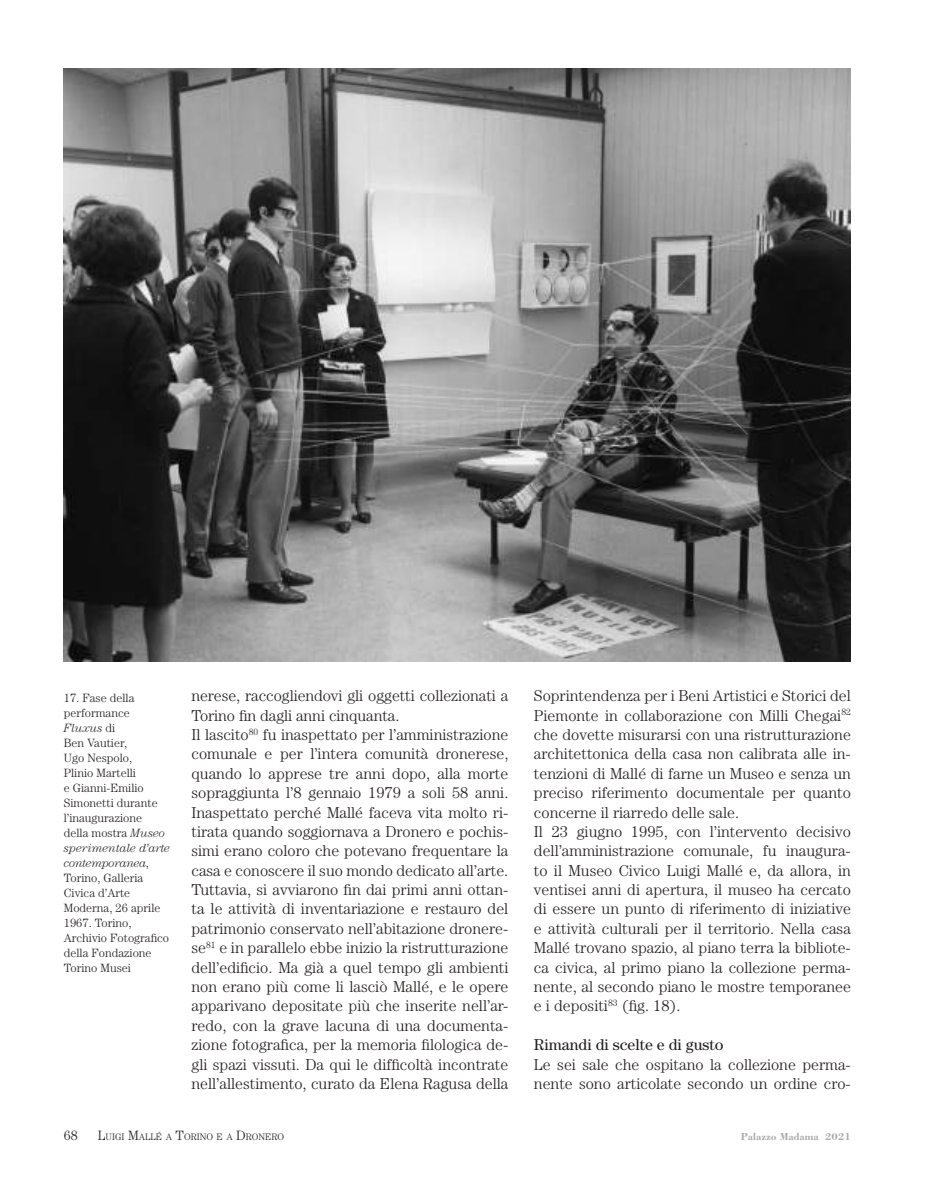
<style>
.page{position:relative;width:936px;height:1191px;background:#fff}
.page>*{position:absolute;margin:0;border:0;box-sizing:border-box;transform-origin:0 0}
.t1{font:300 15.75px/19.4px "Century";color:#241f1f}
.t2{font:15.75px "Century";color:#241f1f}
.t3{font:300 13.5px "Century";color:#241f1f}
.t4{font:300 12px/15px "Century";color:#241f1f}
.t5{font:700 10.5px "Bodoni";color:#aaaaac}
.t6{font:300 9.45px "Century";color:#241f1f}
.s1{font-style:italic}
.s2{font-size:13.5px}
</style>
<div class="page">
<img style="left:64px;top:68px;width:786px;height:594px">
<p class="t4" style="left:64px;top:690px;width:108px">17. Fase della performance<br><span class="s1">Fluxus</span> di<br>Ben Vautier,<br>Ugo Nespolo,<br>Plinio Martelli<br>e Gianni-Emilio<br>Simonetti durante l’inaugurazione<br>della mostra <span class="s1">Museo sperimentale d’arte contemporanea</span>,<br>Torino, Galleria<br>Civica d’Arte<br>Moderna, 26 aprile<br>1967. Torino,<br>Archivio Fotografico della Fondazione<br>Torino Musei</p>
<p class="t1" style="left:191px;top:686px;width:318px">nerese, raccogliendovi gli oggetti collezionati a Torino fin dagli anni cinquanta.<br>Il lascito<sup>80</sup> fu inaspettato per l’amministrazione comunale e per l’intera comunità dronerese, quando lo apprese tre anni dopo, alla morte sopraggiunta l’8 gennaio 1979 a soli 58 anni.<br>Inaspettato perché Mallé faceva vita molto ri&shy;tirata quando soggiornava a Dronero e pochis&shy;simi erano coloro che potevano frequentare la casa e conoscere il suo mondo dedicato all’arte.<br>Tuttavia, si avviarono fin dai primi anni ottan&shy;ta le attività di inventariazione e restauro del patrimonio conservato nell’abitazione dronere&shy;se<sup>81</sup> e in parallelo ebbe inizio la ristrutturazione dell’edificio. Ma già a quel tempo gli ambienti non erano più come li lasciò Mallé, e le opere apparivano depositate più che inserite nell’ar&shy;redo, con la grave lacuna di una documenta&shy;zione fotografica, per la memoria filologica de&shy;gli spazi vissuti. Da qui le difficoltà incontrate nell’allestimento, curato da Elena Ragusa della</p>
<p class="t1" style="left:534px;top:686px;width:318px">Soprintendenza per i Beni Artistici e Storici del Piemonte in collaborazione con Milli Chegai<sup>82 </sup>che dovette misurarsi con una ristrutturazione architettonica della casa non calibrata alle in&shy;tenzioni di Mallé di farne un Museo e senza un preciso riferimento documentale per quanto concerne il riarredo delle sale.<br>Il 23 giugno 1995, con l’intervento decisivo dell’amministrazione comunale, fu inaugura&shy;to il Museo Civico Luigi Mallé e, da allora, in ventisei anni di apertura, il museo ha cercato di essere un punto di riferimento di iniziative e attività culturali per il territorio. Nella casa Mallé trovano spazio, al piano terra la bibliote&shy;ca civica, al primo piano la collezione perma&shy;nente, al secondo piano le mostre temporanee e i depositi<sup>83</sup> (fig. 18).</p>
<p class="t2" style="left:534px;top:1035px;width:191px">Rimandi di scelte e di gusto</p>
<p class="t1" style="left:534px;top:1054px;width:318px">Le sei sale che ospitano la collezione perma&shy;nente sono articolate secondo un ordine cro-</p>
<p class="t3" style="left:64px;top:1127px;width:16px">68</p>
<p class="t6" style="left:98px;top:1131px;width:188px"><span class="s2">L</span>UIGI <span class="s2">M</span>ALLÉ A <span class="s2">T</span>ORINO E A <span class="s2">D</span>RONERO</p>
<p class="t5" style="left:740px;top:1129px;width:111px">Palazzo Madama 2021</p>
</div>
